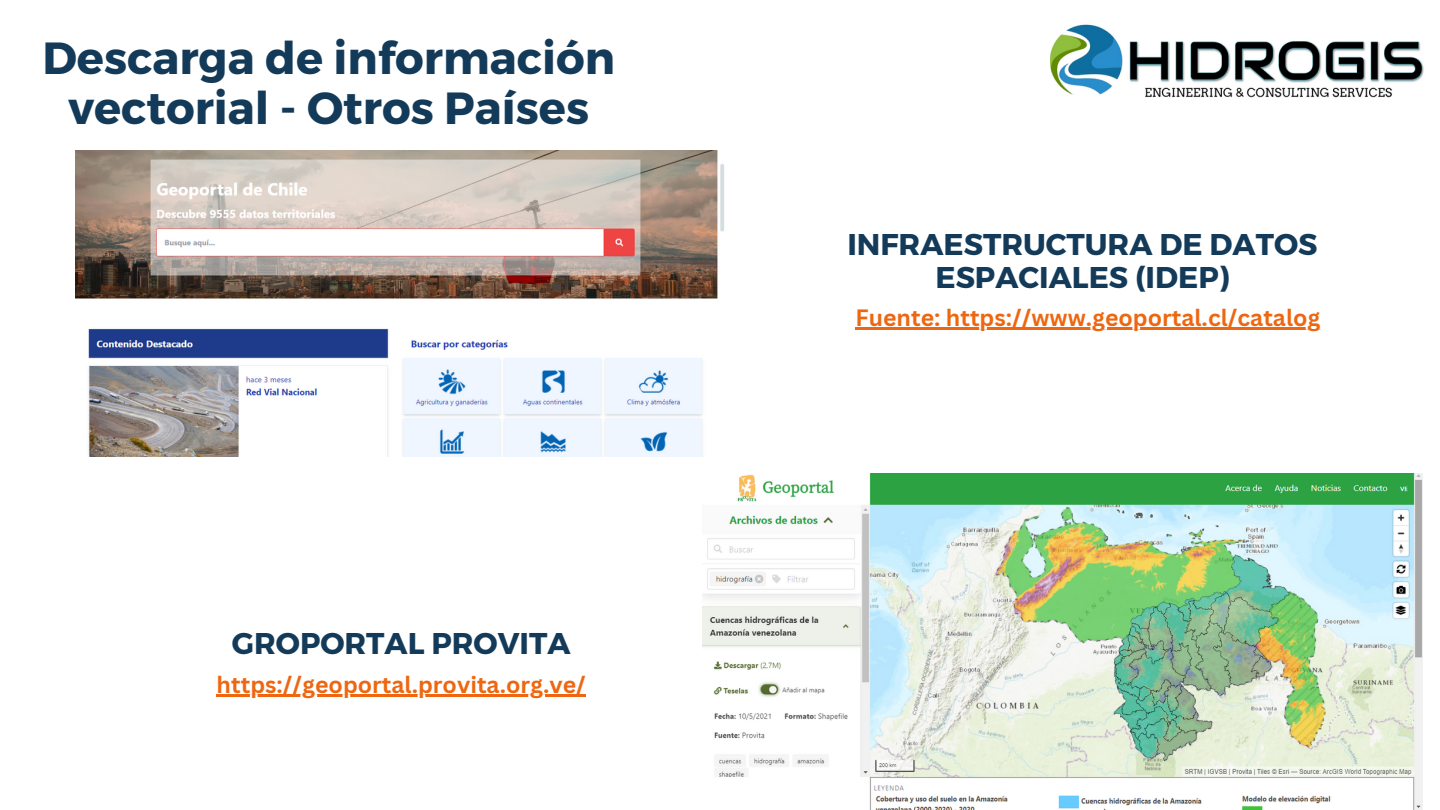
<style>
.page{position:relative;width:1440px;height:810px;background:#fff}
.page>*{position:absolute;margin:0;border:0;box-sizing:border-box;transform-origin:0 0}
.t1{font:700 45px/49.5px "Montserrat";color:#133b59;text-align:center}
.t2{font:700 30px/33px "Montserrat";color:#133b59;text-align:center}
.t3{font:700 23px "Canva Sans";color:#ee6710}
</style>
<div class="page">
<img style="left:1050px;top:24px;width:374px;height:73px">
<img style="left:76px;top:150px;width:648px;height:306px">
<img style="left:703px;top:473px;width:719px;height:337px">
<hr style="left:217px;top:695px;width:369px;height:2px;background:#ee6710">
<hr style="left:855px;top:327px;width:91px;height:2px;background:#ee6710">
<hr style="left:946px;top:327px;width:374px;height:2px;background:#ee6710">
<h1 class="t1" style="left:42px;top:31px;width:574px">Descarga de información vectorial - Otros Países</h1>
<h2 class="t2" style="left:232px;top:625px;width:340px">GROPORTAL PROVITA</h2>
<p class="t3" style="left:217px;top:668px;width:371px">https://geoportal.provita.org.ve/</p>
<h2 class="t2" style="left:847px;top:227px;width:472px">INFRAESTRUCTURA DE DATOS<br>ESPACIALES (IDEP)</h2>
<p class="t3" style="left:855px;top:301px;width:466px">Fuente: https://www.geoportal.cl/catalog</p>
</div>
